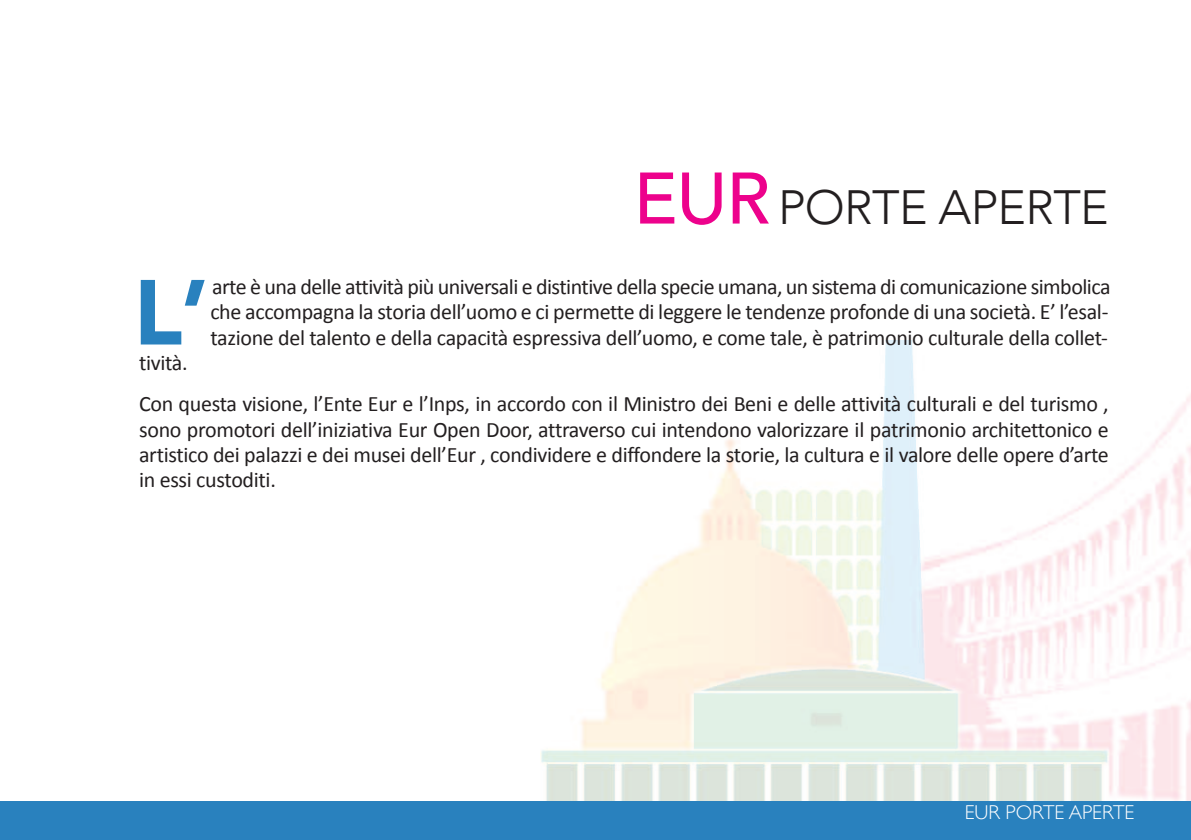
<style>
.page{position:relative;width:1191px;height:840px;background:#fff}
.page>*{position:absolute;margin:0;border:0;box-sizing:border-box;transform-origin:0 0}
.t1{font:900 91px "Avenir";color:#2981be}
.t2{font:300 48px "Avenir";letter-spacing:-.015em;color:#231f20}
.t3{font:22px/25.2px "Calibri";letter-spacing:-.015em;color:#231f20;text-align:justify}
.t4{font:300 20px "Gill Sans";color:#fff}
.s1{font-weight:500;font-size:72px;color:#ed028c}
</style>
<div class="page">
<img style="left:540px;top:340px;width:651px;height:460px">
<div style="left:0;top:800px;width:1191px;height:39px;background:#2981be"></div>
<h2 class="t2" style="left:633px;top:175px;width:476px"><span class="s1">EUR</span> PORTE APERTE</h2>
<h1 class="t1" style="left:134px;top:253px;width:76px">L’</h1>
<p class="t3" style="left:210px;top:273px;width:901px">arte è una delle attività più universali e distintive della specie umana, un sistema di comunicazione simbolica che accompagna la storia dell’uomo e ci permette di leggere le tendenze profonde di una società. E’ l’esal&shy;tazione del talento e della capacità espressiva dell’uomo, e come tale, è patrimonio culturale della collet-</p>
<p class="t3" style="left:139px;top:341px;width:971px;line-height:41.4px">tività.<br>Con questa visione, l’Ente Eur e l’Inps, in accordo con il Ministro dei Beni e delle attività culturali e del turismo ,</p>
<p class="t3" style="left:139px;top:416px;width:971px">sono promotori dell’iniziativa Eur Open Door, attraverso cui intendono valorizzare il patrimonio architettonico e artistico dei palazzi e dei musei dell’Eur , condividere e diffondere la storie, la cultura e il valore delle opere d’arte in essi custoditi.</p>
<p class="t4" style="left:964px;top:801px;width:171px">EUR PORTE APERTE</p>
</div>
